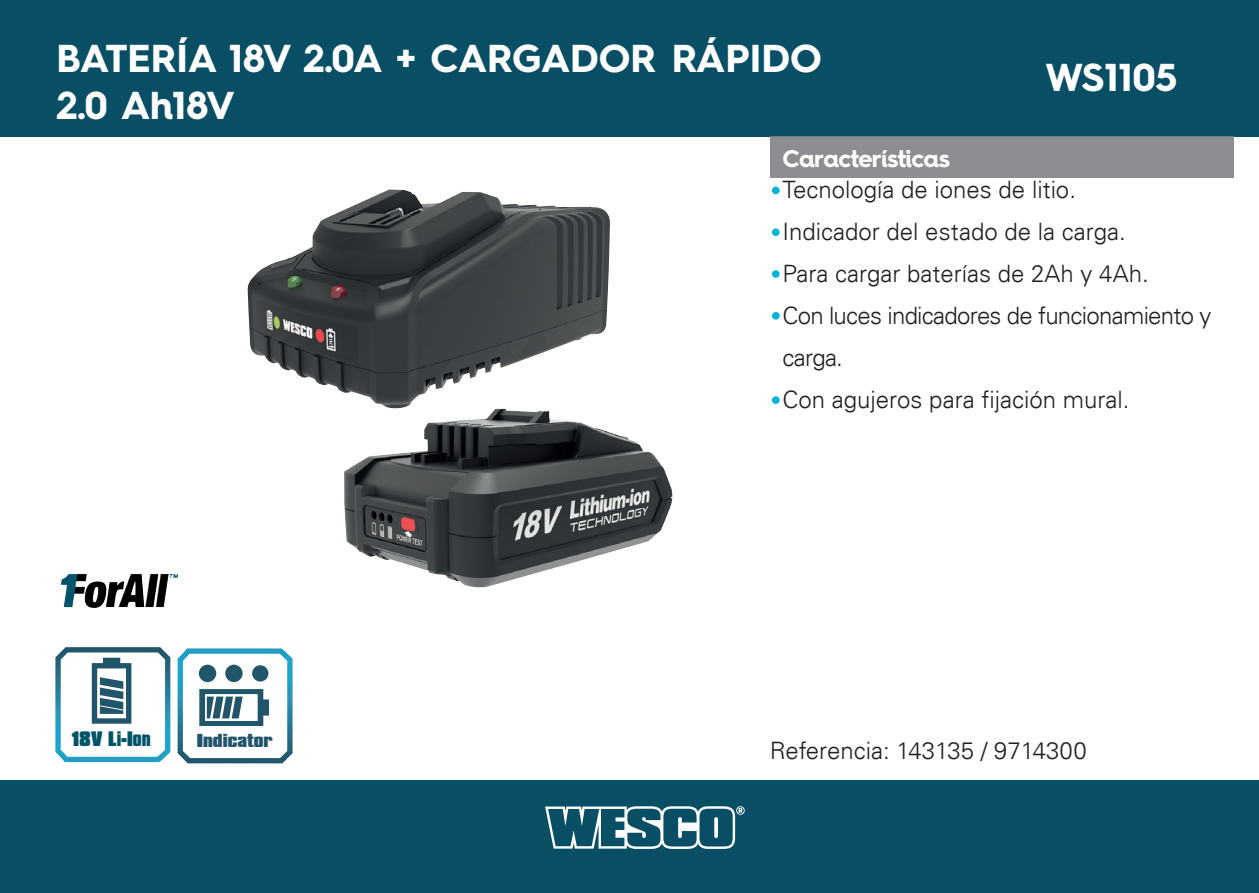
<style>
.page{position:relative;width:1259px;height:893px;background:#fff}
.page>*{position:absolute;margin:0;border:0;box-sizing:border-box;transform-origin:0 0}
.t1{font:700 39px/46.8px "Hurme Geometric Sans 4";color:#fff}
.t2{font:300 24px "Univers LT";color:#231f20}
.t3{font:300 24px/42px "Univers LT";letter-spacing:-.03em;color:#231f20}
.t4{font:700 24px "Hurme Geometric Sans 4";letter-spacing:-.025em;color:#fff}
.t5{font:900 18px "Compacta BT";color:#005467;scale:.82 1}
.t6{font:900 16.2px "Compacta BT";color:#21556a}
</style>
<div class="page">
<div style="left:0;top:780px;width:1259px;height:113px;background:#084f66"></div>
<svg style="left:545px;top:806px;width:199px;height:43px"></svg>
<div style="left:0;top:0;width:1259px;height:137px;background:#084f66"></div>
<div style="left:770px;top:137px;width:463px;height:41px;background:#8c8e91"></div>
<div style="left:772px;top:187px;width:7px;height:7px;background:#00b4dc;border-radius:50%"></div>
<div style="left:772px;top:228px;width:7px;height:8px;background:#00b4dc;border-radius:50%"></div>
<div style="left:772px;top:312px;width:7px;height:8px;background:#00b4dc;border-radius:50%"></div>
<img style="left:55px;top:647px;width:115px;height:115px">
<svg style="left:92px;top:658px;width:39px;height:66px"></svg>
<img style="left:178px;top:648px;width:114px;height:115px">
<svg style="left:199px;top:689px;width:70px;height:37px"></svg>
<div style="left:199px;top:665px;width:17px;height:17px;background:#21556a;border-radius:50%"></div>
<div style="left:225px;top:665px;width:18px;height:17px;background:#21556a;border-radius:50%"></div>
<div style="left:252px;top:665px;width:16px;height:16px;background:#21556a;border-radius:50%"></div>
<img style="left:247px;top:189px;width:425px;height:399px">
<div style="left:772px;top:270px;width:7px;height:8px;background:#00b4dc;border-radius:50%"></div>
<div style="left:772px;top:396px;width:7px;height:8px;background:#00b4dc;border-radius:50%"></div>
<img style="left:61px;top:574px;width:117px;height:34px">
<p class="t1" style="left:56px;top:35px;width:767px">BATERÍA 18V 2.0A + CARGADOR RÁPIDO<br>2.0 Ah18V</p>
<p class="t1" style="left:1045px;top:53px;width:133px">WS1105</p>
<p class="t5" style="left:72px;top:728px;width:97px">18V Li-Ion</p>
<p class="t6" style="left:197px;top:731px;width:78px">Indicator</p>
<p class="t4" style="left:782px;top:141px;width:169px">Características</p>
<p class="t2" style="left:782px;top:175px;width:295px">Tecnología de iones de litio.</p>
<p class="t2" style="left:782px;top:217px;width:345px">Indicador del estado de la carga.</p>
<p class="t2" style="left:782px;top:259px;width:368px">Para cargar baterías de 2Ah y 4Ah.</p>
<p class="t3" style="left:782px;top:294px;width:430px">Con luces indicadores de funcionamiento y carga.</p>
<p class="t2" style="left:782px;top:385px;width:348px">Con agujeros para fijación mural.</p>
<p class="t2" style="left:770px;top:736px;width:318px">Referencia: 143135 / 9714300</p>
</div>
